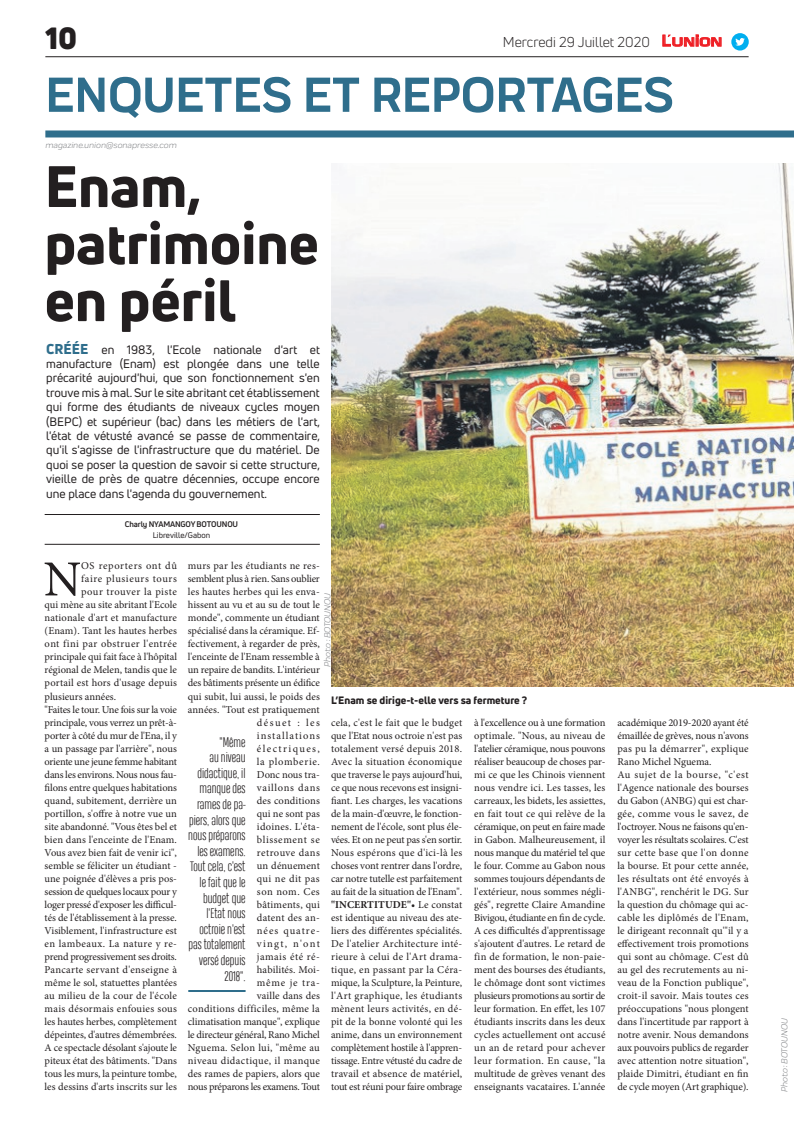
<style>
.page{position:relative;width:794px;height:1129px;background:#fff}
.page>*{position:absolute;margin:0;border:0;box-sizing:border-box;transform-origin:0 0}
.t1{font:800 57px/57px "Uni Neue";color:#231f20}
.t2{font:700 51px "Praktika";color:#2f6e8c}
.t3{font:50.5px "Minion Pro";color:#231f20}
.t4{font:900 30px "Uni Neue";color:#231f20}
.t5{font:14px "Uni Neue";color:#231f20}
.t6{font:300 13px/15.6px "Heading Compressed Pro";color:#231f20;text-align:right}
.t7{font:12px/14.4px "Uni Neue";color:#231f20;text-align:justify}
.t8{font:10.5px/13px "Minion Pro";color:#231f20;text-align:justify}
.t9{font:10.5px "Minion Pro";letter-spacing:-.025em;color:#231f20}
.t10{font:10.5px "Minion Pro";letter-spacing:.04em;color:#231f20}
.t11{font:10.5px "Minion Pro";letter-spacing:-.02em;color:#231f20}
.t12{font:10.5px "Minion Pro";letter-spacing:.025em;color:#231f20}
.t13{font:800 10.5px "Uni Neue";color:#231f20}
.t14{font:10.5px "Minion Pro";letter-spacing:.055em;color:#231f20}
.t15{font:10.5px "Minion Pro";letter-spacing:-.03em;color:#231f20}
.t16{font:10.5px "Minion Pro";letter-spacing:.02em;color:#231f20}
.t17{font:10.5px "Minion Pro";letter-spacing:.03em;color:#231f20}
.t18{font:italic 9px "Praktika";color:#818386}
.t19{font:700 8px "Uni Neue";letter-spacing:-.02em;color:#231f20}
.t20{font:8px "Uni Neue";color:#231f20}
.s1{font-family:"Eurostile";font-weight:600;font-size:14.9px;color:#ee1d23}
.s2{font-family:"Eurostile";font-weight:600;font-size:11.4px;color:#ee1d23}
.s3{font-weight:800;font-size:14px;color:#2f6e8c}
.s4{font-weight:700}
</style>
<div class="page">
<hr style="left:45px;top:56px;width:703px;height:1px;background:#231f20">
<div style="left:45px;top:130px;width:749px;height:7px;background:#2f6e8c"></div>
<svg style="left:662px;top:34px;width:60px;height:13px"></svg>
<div style="left:731px;top:33px;width:17px;height:18px;background:#00aeef;border-radius:50%"></div>
<svg style="left:735px;top:38px;width:10px;height:8px"></svg>
<hr style="left:188px;top:989px;width:58px;height:2px;background:#2f6e8c">
<hr style="left:45px;top:543px;width:275px;height:1px;background:#231f20">
<hr style="left:45px;top:514px;width:275px;height:1px;background:#231f20">
<img style="left:331px;top:163px;width:463px;height:523px">
<h3 class="t4" style="left:45px;top:17px;width:33px">10</h3>
<h3 class="t5" style="left:503px;top:33px;width:221px">Mercredi 29 Juillet 2020 <span class="s1">L</span><span class="s2">UNION</span></h3>
<h2 class="t2" style="left:45px;top:54px;width:630px">ENQUETES ET REPORTAGES</h2>
<p class="t18" style="left:45px;top:139px;width:133px">magazine.union@sonapresse.com</p>
<h1 class="t1" style="left:45px;top:157px;width:276px">Enam, patrimoine en péril</h1>
<p class="t7" style="left:46px;top:342px;width:275px"><span class="s3">CRÉÉE</span> en 1983, l'Ecole nationale d'art et manufacture (Enam) est plongée dans une telle précarité aujourd'hui, que son fonctionnement s'en trouve mis à mal. Sur le site abritant cet établissement qui forme des étudiants de niveaux cycles moyen (BEPC) et supérieur (bac) dans les métiers de l'art, l'état de vétusté avancé se passe de commentaire, qu'il s'agisse de l'infrastructure que du matériel. De quoi se poser la question de savoir si cette structure, vieille de près de quatre décennies, occupe encore une place dans l'agenda du gouvernement.</p>
<p class="t19" style="left:125px;top:519px;width:115px">Charly NYAMANGOY BOTOUNOU</p>
<p class="t20" style="left:153px;top:530px;width:59px">Libreville/Gabon</p>
<h3 class="t3" style="left:44px;top:545px;width:39px">N</h3>
<p class="t14" style="left:81px;top:559px;width:97px">OS reporters ont dû</p>
<p class="t14" style="left:81px;top:572px;width:97px">faire plusieurs tours</p>
<p class="t10" style="left:81px;top:585px;width:97px">pour trouver la piste</p>
<p class="t8" style="left:45px;top:598px;width:134px">qui mène au site abritant l'Ecole</p>
<p class="t16" style="left:45px;top:611px;width:134px">nationale d'art et manufacture</p>
<p class="t8" style="left:45px;top:624px;width:134px">(Enam). Tant les hautes herbes</p>
<p class="t10" style="left:45px;top:637px;width:134px">ont fini par obstruer l'entrée</p>
<p class="t8" style="left:45px;top:650px;width:134px">principale qui fait face à l'hôpital</p>
<p class="t8" style="left:45px;top:663px;width:134px">régional de Melen, tandis que le</p>
<p class="t8" style="left:45px;top:676px;width:134px">portail est hors d'usage depuis</p>
<p class="t8" style="left:45px;top:689px;width:73px">plusieurs années.</p>
<p class="t9" style="left:45px;top:702px;width:134px">"Faites le tour. Une fois sur la voie</p>
<p class="t11" style="left:45px;top:715px;width:134px">principale, vous verrez un prêt-à-</p>
<p class="t8" style="left:45px;top:728px;width:134px">porter à côté du mur de l'Ena, il y</p>
<p class="t8" style="left:45px;top:741px;width:134px">a un passage par l'arrière", nous</p>
<p class="t15" style="left:45px;top:754px;width:134px">oriente une jeune femme habitant</p>
<p class="t9" style="left:45px;top:767px;width:134px">dans les environs. Nous nous fau-</p>
<p class="t8" style="left:45px;top:780px;width:134px">filons entre quelques habitations</p>
<p class="t8" style="left:45px;top:793px;width:134px">quand, subitement, derrière un</p>
<p class="t8" style="left:45px;top:806px;width:134px">portillon, s'offre à notre vue un</p>
<p class="t8" style="left:45px;top:819px;width:134px">site abandonné. "Vous êtes bel et</p>
<p class="t8" style="left:45px;top:832px;width:134px">bien dans l'enceinte de l'Enam.</p>
<p class="t8" style="left:45px;top:845px;width:134px">Vous avez bien fait de venir ici",</p>
<p class="t8" style="left:45px;top:858px;width:134px">semble se féliciter un étudiant -</p>
<p class="t8" style="left:45px;top:871px;width:134px">une poignée d'élèves a pris pos-</p>
<p class="t9" style="left:45px;top:884px;width:134px">session de quelques locaux pour y</p>
<p class="t11" style="left:45px;top:897px;width:134px">loger pressé d'exposer les difficul-</p>
<p class="t8" style="left:45px;top:910px;width:134px">tés de l'établissement à la presse.</p>
<p class="t8" style="left:45px;top:923px;width:134px">Visiblement, l'infrastructure est</p>
<p class="t10" style="left:45px;top:936px;width:134px">en lambeaux. La nature y re-</p>
<p class="t9" style="left:45px;top:949px;width:134px">prend progressivement ses droits.</p>
<p class="t17" style="left:45px;top:962px;width:134px">Pancarte servant d'enseigne à</p>
<p class="t8" style="left:45px;top:975px;width:134px">même le sol, statuettes plantées</p>
<p class="t12" style="left:45px;top:988px;width:134px">au milieu de la cour de l'école</p>
<p class="t12" style="left:45px;top:1001px;width:134px">mais désormais enfouies sous</p>
<p class="t8" style="left:45px;top:1014px;width:134px">les hautes herbes, complètement</p>
<p class="t8" style="left:45px;top:1027px;width:134px">dépeintes, d'autres démembrées.</p>
<p class="t8" style="left:45px;top:1040px;width:134px">A ce spectacle désolant s'ajoute le</p>
<p class="t8" style="left:45px;top:1053px;width:134px">piteux état des bâtiments. "Dans</p>
<p class="t8" style="left:45px;top:1066px;width:134px">tous les murs, la peinture tombe,</p>
<p class="t8" style="left:45px;top:1079px;width:134px">les dessins d'arts inscrits sur les</p>
<p class="t8" style="left:188px;top:559px;width:134px;text-align:right">murs par les étudiants ne res&shy;semblent plus à rien. Sans oublier les hautes herbes qui les enva&shy;hissent au vu et au su de tout le monde", commente un étudiant spécialisé dans la céramique. Ef&shy;fectivement, à regarder de près, l'enceinte de l'Enam ressemble à un repaire de bandits. L'intérieur des bâtiments présente un édifice qui subit, lui aussi, le poids des années. "Tout est pratiquement désuet : les<br>installations<br>électriques,<br>la plomberie.<br>Donc nous tra-<br>vaillons dans<br>des conditions<br>qui ne sont pas<br>idoines. L'éta-<br>blissement se<br>retrouve dans<br>un dénuement<br>qui ne dit pas<br>son nom. Ces<br>bâtiments, qui<br>datent des an-<br>nées quatre-<br>vingt, n'ont<br>jamais été ré-<br>habilités. Moi-<br>même je tra-<br>vaille dans des<br>conditions difficiles, même la climatisation manque", explique le directeur général, Rano Michel<br>Nguema. Selon lui, "même au niveau didactique, il manque des rames de papiers, alors que nous préparons les examens. Tout</p>
<p class="t18" style="left:321px;top:666px;width:75px;rotate:-90deg">Photo : BOTOUNOU</p>
<p class="t13" style="left:331px;top:692px;width:198px">L’Enam se dirige-t-elle vers sa fermeture ?</p>
<p class="t8" style="left:331px;top:715px;width:133px">cela, c'est le fait que le budget que l'Etat nous octroie n'est pas totalement versé depuis 2018.<br>Avec la situation économique que traverse le pays aujourd'hui, ce que nous recevons est insigni&shy;fiant. Les charges, les vacations de la main-d'œuvre, le fonction&shy;nement de l'école, sont plus éle&shy;vées. Et on ne peut pas s'en sortir.<br>Nous espérons que d'ici-là les choses vont rentrer dans l'ordre, car notre tutelle est parfaitement au fait de la situation de l'Enam". <span class="s4">"INCERTITUDE"</span>• Le constat est identique au niveau des ate&shy;liers des différentes spécialités.<br>De l'atelier Architecture inté&shy;rieure à celui de l'Art drama&shy;tique, en passant par la Céra&shy;mique, la Sculpture, la Peinture, l'Art graphique, les étudiants mènent leurs activités, en dé&shy;pit de la bonne volonté qui les anime, dans un environnement complètement hostile à l'appren&shy;tissage. Entre vétusté du cadre de travail et absence de matériel, tout est réuni pour faire ombrage</p>
<p class="t8" style="left:474px;top:715px;width:133px">à l'excellence ou à une formation optimale. "Nous, au niveau de l'atelier céramique, nous pouvons réaliser beaucoup de choses par&shy;mi ce que les Chinois viennent nous vendre ici. Les tasses, les carreaux, les bidets, les assiettes, en fait tout ce qui relève de la céramique, on peut en faire made in Gabon. Malheureusement, il nous manque du matériel tel que le four. Comme au Gabon nous sommes toujours dépendants de l'extérieur, nous sommes négli&shy;gés", regrette Claire Amandine Bivigou, étudiante en fin de cycle.<br>A ces difficultés d'apprentissage s'ajoutent d'autres. Le retard de fin de formation, le non-paie&shy;ment des bourses des étudiants, le chômage dont sont victimes plusieurs promotions au sortir de leur formation. En effet, les 107 étudiants inscrits dans les deux cycles actuellement ont accusé un an de retard pour achever leur formation. En cause, "la multitude de grèves venant des enseignants vacataires. L'année</p>
<p class="t8" style="left:617px;top:715px;width:133px;text-align:left">académique 2019-2020 ayant été émaillée de grèves, nous n'avons pas pu la démarrer", explique<br>Rano Michel Nguema.<br>Au sujet de la bourse, "c'est l'Agence nationale des bourses du Gabon (ANBG) qui est char&shy;gée, comme vous le savez, de l'octroyer. Nous ne faisons qu'en&shy;voyer les résultats scolaires. C'est sur cette base que l'on donne la bourse. Et pour cette année, les résultats ont été envoyés à l'ANBG", renchérit le DG. Sur la question du chômage qui ac&shy;cable les diplômés de l'Enam, le dirigeant reconnaît qu'"il y a effectivement trois promotions qui sont au chômage. C'est dû au gel des recrutements au ni&shy;veau de la Fonction publique", croit-il savoir. Mais toutes ces préoccupations "nous plongent dans l'incertitude par rapport à notre avenir. Nous demandons aux pouvoirs publics de regarder avec attention notre situation", plaide Dimitri, étudiant en fin de cycle moyen (Art graphique).</p>
<p class="t6" style="left:188px;top:735px;width:59px">"Même<br>au niveau didactique, il manque des rames de pa&shy;piers, alors que nous préparons les examens.<br>Tout cela, c'est le fait que le budget que l'Etat nous octroie n'est pas totalement versé depuis<br>2018".</p>
<p class="t18" style="left:778px;top:1091px;width:75px;rotate:-90deg">Photo : BOTOUNOU</p>
</div>
